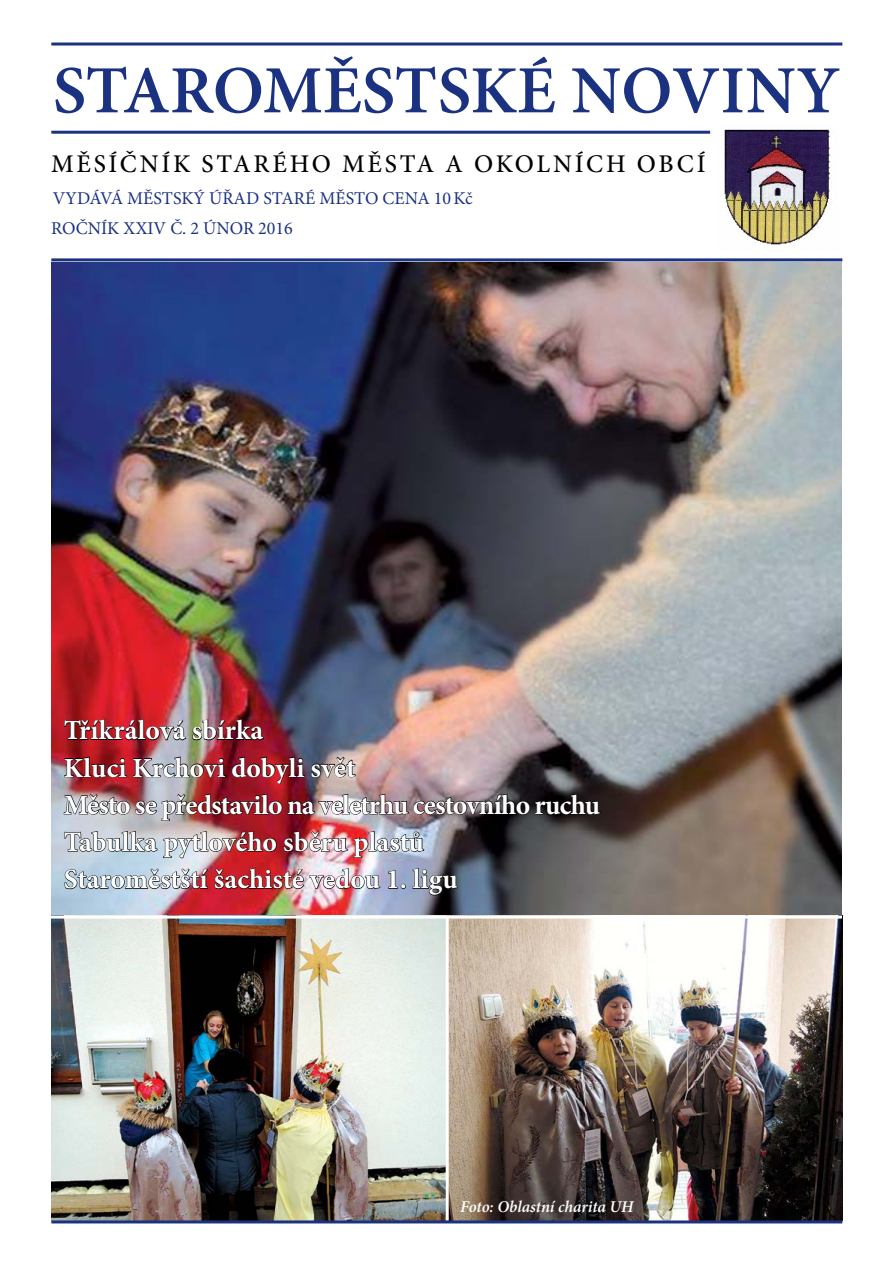
<style>
.page{position:relative;width:893px;height:1263px;background:#fff}
.page>*{position:absolute;margin:0;border:0;box-sizing:border-box;transform-origin:0 0}
.t1{font:600 67.5px "Minion Pro";color:#1b3281}
.t2{font:700 27.6px/37.2px "Minion Pro";letter-spacing:-.005em;color:#fff}
.t3{font:500 25.5px "Minion Pro";letter-spacing:.11em;color:#000}
.t4{font:18px "Minion Pro";color:#1b3281}
.t5{font:italic 600 16.5px "Minion Pro";letter-spacing:-.01em;color:#fff}
</style>
<div class="page">
<img style="left:51px;top:262px;width:791px;height:653px">
<img style="left:51px;top:918px;width:791px;height:302px">
<hr style="left:51px;top:258px;width:791px;height:3px;background:#1b3281">
<hr style="left:51px;top:1220px;width:791px;height:3px;background:#1b3281">
<hr style="left:51px;top:131px;width:659px;height:3px;background:#1b3281">
<hr style="left:51px;top:43px;width:791px;height:3px;background:#1b3281">
<img style="left:724px;top:129px;width:109px;height:116px">
<img style="left:63px;top:708px;width:538px;height:113px">
<img style="left:63px;top:830px;width:214px;height:29px">
<img style="left:283px;top:830px;width:142px;height:28px">
<img style="left:64px;top:867px;width:317px;height:23px">
<svg style="left:388px;top:869px;width:18px;height:20px"></svg>
<svg style="left:412px;top:867px;width:46px;height:29px"></svg>
<hr style="left:446px;top:916px;width:3px;height:304px;background:#fff">
<h1 class="t1" style="left:53px;top:44px;width:789px">STAROMĚSTSKÉ NOVINY</h1>
<p class="t3" style="left:51px;top:147px;width:656px">MĚSÍČNÍK STARÉHO MĚSTA A OKOLNÍCH OBCÍ</p>
<p class="t4" style="left:53px;top:187px;width:421px">VYDÁVÁ MĚSTSKÝ ÚŘAD STARÉ MĚSTO CENA 10Kč</p>
<p class="t4" style="left:51px;top:216px;width:243px">ROČNÍK XXIV Č. 2 ÚNOR 2016</p>
<p class="t2" style="left:64px;top:712px;width:538px">Tříkrálová sbírka<br>Kluci Krchovi dobyli svět<br>Město se představilo na veletrhu cestovního ruchu<br>Tabulka pytlového sběru plastů<br>Staroměstští šachisté vedou 1. ligu</p>
<p class="t5" style="left:460px;top:1195px;width:175px">Foto: Oblastní charita UH</p>
</div>
